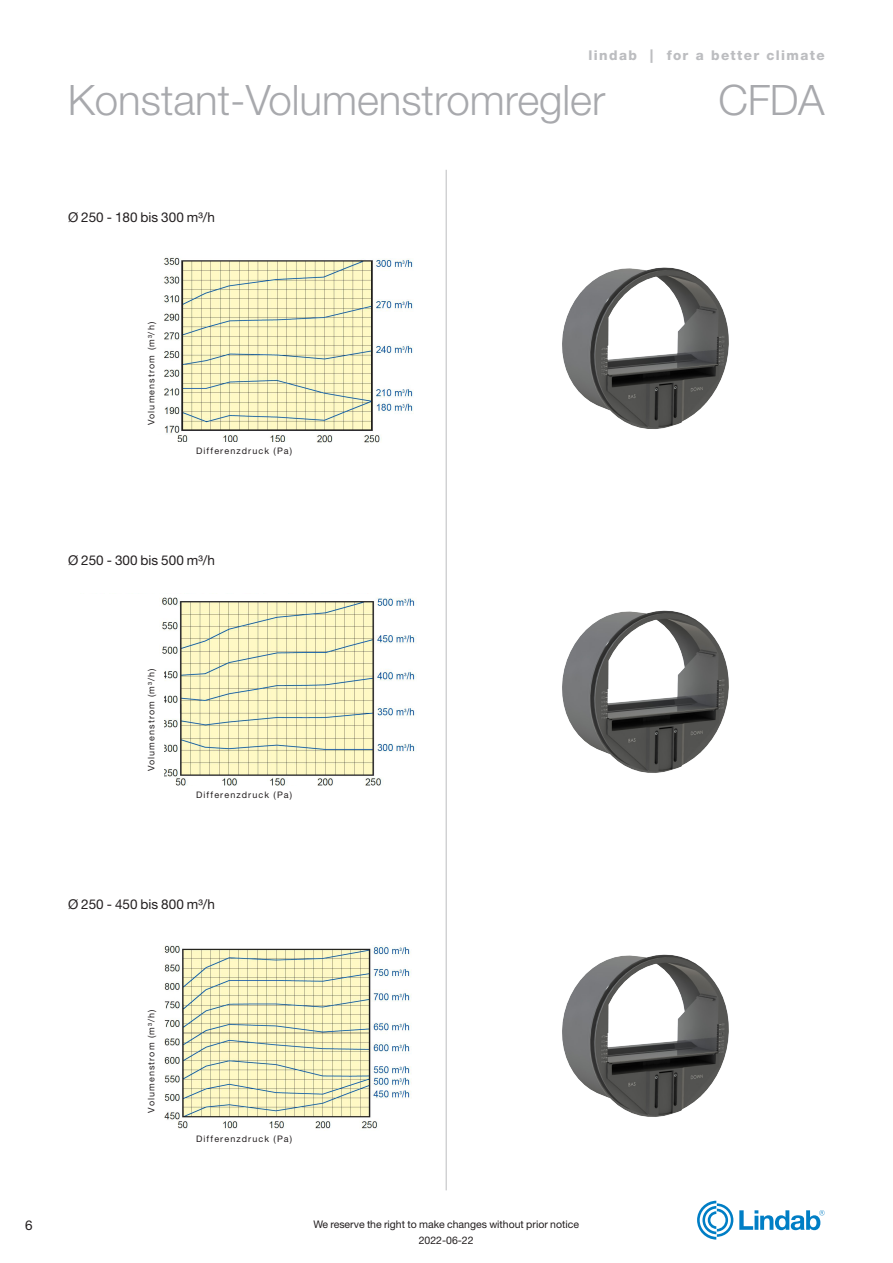
<style>
.page{position:relative;width:893px;height:1263px;background:#fff}
.page>*{position:absolute;margin:0;border:0;box-sizing:border-box;transform-origin:0 0}
.Heading1{font:300 42px "Helvetica Neue LT Pro";color:#a8a9ad}
.Product_code{font:300 42px "Helvetica Neue LT Pro";color:#a8a9ad}
.Text{font:13.5px "Helvetica Neue LT Pro";color:#231f20}
.Lindab_tag_-_grey_R{font:800 13.5px "Helvetica Neue LT Pro";letter-spacing:.1em;color:#bcbdc0}
.t1{font:10.5px "Helvetica Neue LT Pro";color:#231f20}
.t2{font:9px "Helvetica Neue LT Pro";letter-spacing:.12em;color:#231f20}
</style>
<div class="page">
<svg style="left:739px;top:1210px;width:86px;height:20px"></svg>
<svg style="left:697px;top:1201px;width:36px;height:38px"></svg>
<hr style="left:446px;top:170px;width:1px;height:1020px;background:#bcbdc0">
<img style="left:562px;top:267px;width:167px;height:162px">
<img style="left:562px;top:610px;width:167px;height:163px">
<img style="left:562px;top:954px;width:167px;height:163px">
<img style="left:163px;top:257px;width:251px;height:186px">
<img style="left:162px;top:597px;width:253px;height:189px">
<img style="left:163px;top:945px;width:248px;height:184px">
<div style="left:139px;top:314px;width:25px;height:119px;background:#fff"></div>
<div style="left:139px;top:660px;width:25px;height:120px;background:#fff"></div>
<div style="left:139px;top:1001px;width:25px;height:120px;background:#fff"></div>
<div style="left:178px;top:442px;width:133px;height:17px;background:#fff"></div>
<p class="Lindab_tag_-_grey_R" style="left:589px;top:48px;width:238px">lindab | for a better climate</p>
<p class="Heading1" style="left:68px;top:74px;width:539px">Konstant-Volumenstromregler</p>
<p class="Product_code" style="left:718px;top:74px;width:108px">CFDA</p>
<p class="Text" style="left:68px;top:209px;width:148px">Ø 250 - 180 bis 300 m³/h</p>
<p class="t2" style="left:146px;top:425px;width:105px;rotate:-90deg">Volumenstrom (m³/h)</p>
<p class="t2" style="left:196px;top:445px;width:97px">Differenzdruck (Pa)</p>
<p class="Text" style="left:68px;top:552px;width:148px">Ø 250 - 300 bis 500 m³/h</p>
<p class="t2" style="left:146px;top:771px;width:105px;rotate:-90deg">Volumenstrom (m³/h)</p>
<p class="t2" style="left:196px;top:789px;width:97px">Differenzdruck (Pa)</p>
<p class="Text" style="left:68px;top:896px;width:148px">Ø 250 - 450 bis 800 m³/h</p>
<p class="Text" style="left:25px;top:1217px;width:9px">6</p>
<p class="t2" style="left:146px;top:1113px;width:105px;rotate:-90deg">Volumenstrom (m³/h)</p>
<p class="t2" style="left:196px;top:1133px;width:97px">Differenzdruck (Pa)</p>
<p class="t1" style="left:313px;top:1217px;width:267px">We reserve the right to make changes without prior notice</p>
<p class="t1" style="left:419px;top:1234px;width:56px">2022-06-22</p>
</div>
